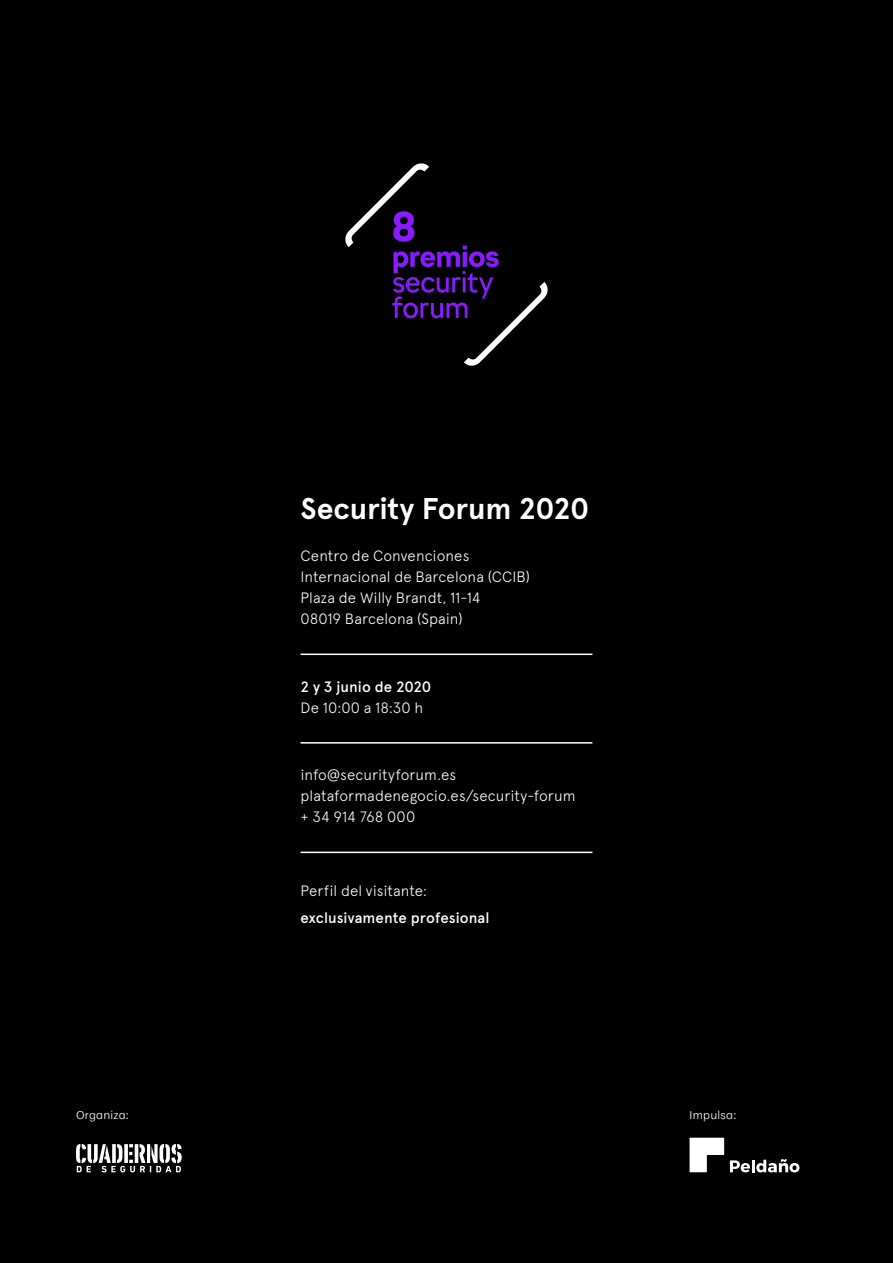
<style>
.page{position:relative;width:893px;height:1263px;background:#000}
.page>*{position:absolute;margin:0;border:0;box-sizing:border-box;transform-origin:0 0}
.h2_indice{font:700 30px "Apercu";letter-spacing:-.005em;color:#fff}
.h3_ficha_tecnica{font:300 15px/21px "Apercu";letter-spacing:.005em;color:#fff}
.h3_ficha_tecnica-2{font:500 15px/21px "Apercu";letter-spacing:.005em;color:#fff}
.t1{font:10.5px "Moriston Personal";letter-spacing:.02em;color:#fff}
.s1{font-weight:300}
</style>
<div class="page">
<svg style="left:690px;top:1138px;width:34px;height:34px"></svg>
<svg style="left:730px;top:1159px;width:69px;height:13px"></svg>
<svg style="left:76px;top:1144px;width:106px;height:28px"></svg>
<hr style="left:301px;top:653px;width:291px;height:2px;background:#fff">
<hr style="left:301px;top:742px;width:291px;height:1px;background:#fff">
<hr style="left:301px;top:852px;width:291px;height:1px;background:#fff">
<svg style="left:345px;top:163px;width:203px;height:203px"></svg>
<p class="h2_indice" style="left:301px;top:490px;width:290px">Security Forum 2020</p>
<p class="h3_ficha_tecnica" style="left:301px;top:545px;width:231px">Centro de Convenciones<br>Internacional de Barcelona (CCIB)<br>Plaza de Willy Brandt, 11-14<br>08019 Barcelona (Spain)</p>
<p class="h3_ficha_tecnica-2" style="left:301px;top:676px;width:132px">2 y 3 junio de 2020<br><span class="s1">De 10:00 a 18:30 h</span></p>
<p class="h3_ficha_tecnica" style="left:301px;top:764px;width:276px">info@securityforum.es plataformadenegocio.es/security-forum + 34 914 768 000</p>
<p class="h3_ficha_tecnica-2" style="left:301px;top:877px;width:190px;line-height:27px"><span class="s1">Perfil del visitante: </span>exclusivamente profesional</p>
<p class="t1" style="left:76px;top:1106px;width:54px">Organiza:</p>
<p class="t1" style="left:690px;top:1106px;width:48px">Impulsa:</p>
</div>
